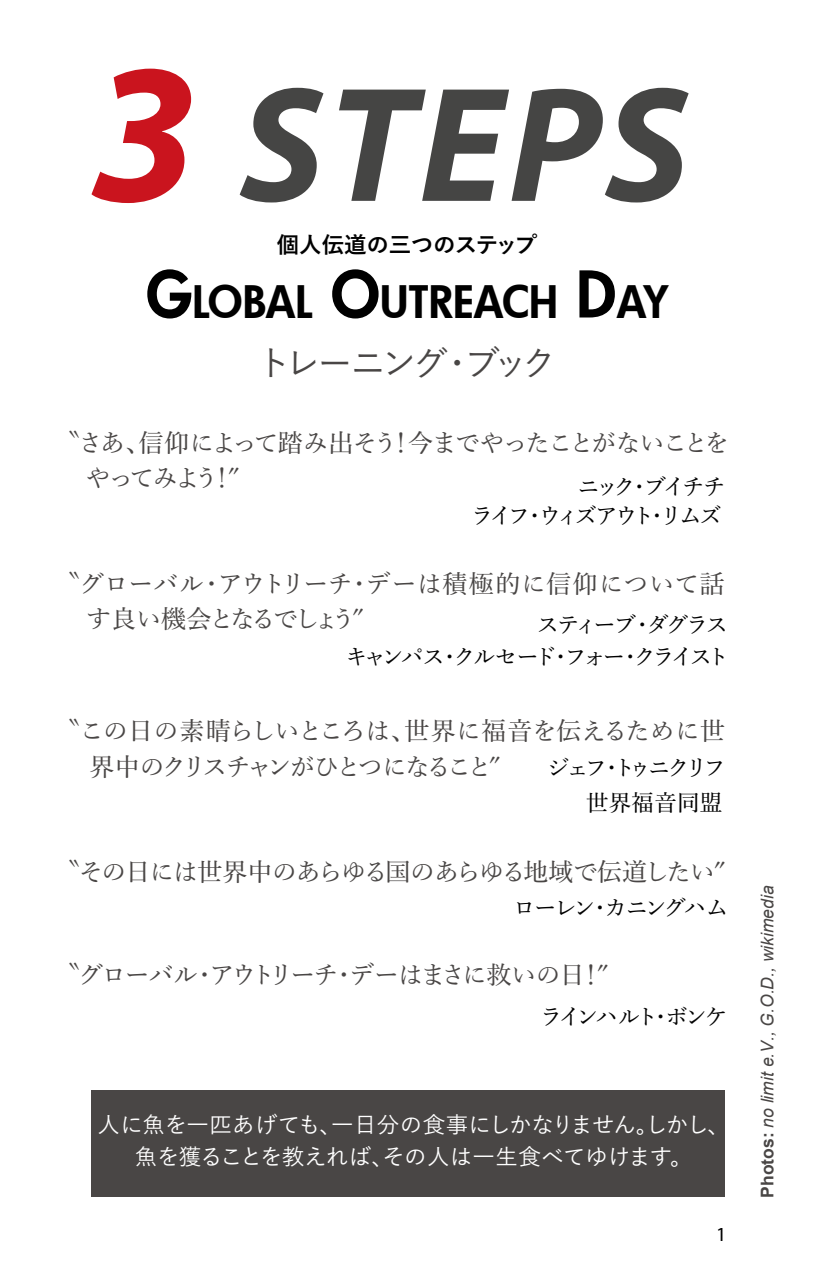
<style>
.page{position:relative;width:815px;height:1276px;background:#fff}
.page>*{position:absolute;margin:0;border:0;box-sizing:border-box;transform-origin:0 0}
.t1{font:italic 700 165px "Myriad Pro";letter-spacing:.025em;color:#454544}
.t2{font:800 43.75px "Futura";color:#000}
.t3{font:500 35px "Yu Go";letter-spacing:-.11em;color:#494645}
.t4{font:500 25px/35px "Yu Min";letter-spacing:-.055em;color:#494645}
.t5{font:500 25px/35px "Yu Min";letter-spacing:-.005em;color:#494645}
.t6{font:500 25px/35px "Yu Min";letter-spacing:-.08em;color:#494645}
.t7{font:500 22.5px/32px "Yu Min";letter-spacing:-.145em;color:#000;text-align:right}
.t8{font:500 22.5px/32.5px "Yu Go";letter-spacing:-.015em;color:#fff;text-align:center}
.t9{font:500 22.5px/29.5px "Yu Min";letter-spacing:-.165em;color:#000;text-align:right}
.t10{font:700 22.5px "Yu Go";letter-spacing:-.01em;color:#000}
.t11{font:500 22.5px "Yu Min";letter-spacing:-.09em;color:#000}
.t12{font:20px "Myriad Pro";color:#000}
.t13{font:italic 17.5px "Arial";color:#494645}
.s1{font-size:200px;color:#ca141e}
.s2{font-size:62.5px}
.s3{font-weight:700;font-style:normal}
</style>
<div class="page">
<div style="left:91px;top:1090px;width:634px;height:106px;background:#494645"></div>
<h1 class="t1" style="left:90px;top:38px;width:601px"><span class="s1">3</span> STEPS</h1>
<p class="t10" style="left:277px;top:232px;width:262px">個人伝道の三つのステップ</p>
<h2 class="t2" style="left:146px;top:272px;width:524px"><span class="s2">G</span>LOBAL <span class="s2">O</span>UTREACH <span class="s2">D</span>AY</h2>
<h3 class="t3" style="left:256px;top:331px;width:302px">トレーニング・ブック</h3>
<p class="t6" style="left:85px;top:423px;width:645px;text-indent:-30px">〝さあ、信仰によって踏み出そう！今までやったことがないことをやってみよう！″</p>
<p class="t9" style="left:471px;top:469px;width:256px">ニック・ブイチチ<br>ライフ・ウィズアウト・リムズ</p>
<p class="t5" style="left:86px;top:564px;width:640px;text-indent:-31px">〝グローバル・アウトリーチ・デーは積極的に信仰について話す良い機会となるでしょう″</p>
<p class="t7" style="left:346px;top:607px;width:386px">スティーブ・ダグラス<br>キャンパス・クルセード・フォー・クライスト</p>
<p class="t4" style="left:90px;top:711px;width:637px;text-indent:-34px">〝この日の素晴らしいところは、世界に福音を伝えるために世界中のクリスチャンがひとつになること″</p>
<p class="t7" style="left:547px;top:747px;width:180px;line-height:35px">ジェフ・トゥニクリフ世界福音同盟</p>
<p class="t4" style="left:55px;top:851px;width:686px">〝その日には世界中のあらゆる国のあらゆる地域で伝道したい″</p>
<p class="t11" style="left:513px;top:886px;width:217px">ローレン・カニングハム</p>
<p class="t4" style="left:55px;top:955px;width:569px">〝グローバル・アウトリーチ・デーはまさに救いの日！″</p>
<p class="t7" style="left:540px;top:998px;width:189px">ラインハルト・ボンケ</p>
<p class="t8" style="left:97px;top:1105px;width:634px">人に魚を一匹あげても、一日分の食事にしかなりません。しかし、魚を獲ることを教えれば、その人は一生食べてゆけます。</p>
<p class="t12" style="left:716px;top:1221px;width:12px">1</p>
<p class="t13" style="left:758px;top:1197px;width:314px;rotate:-90deg"><span class="s3">Photos:</span> no limit e.V., G.O.D., wikimedia</p>
</div>
